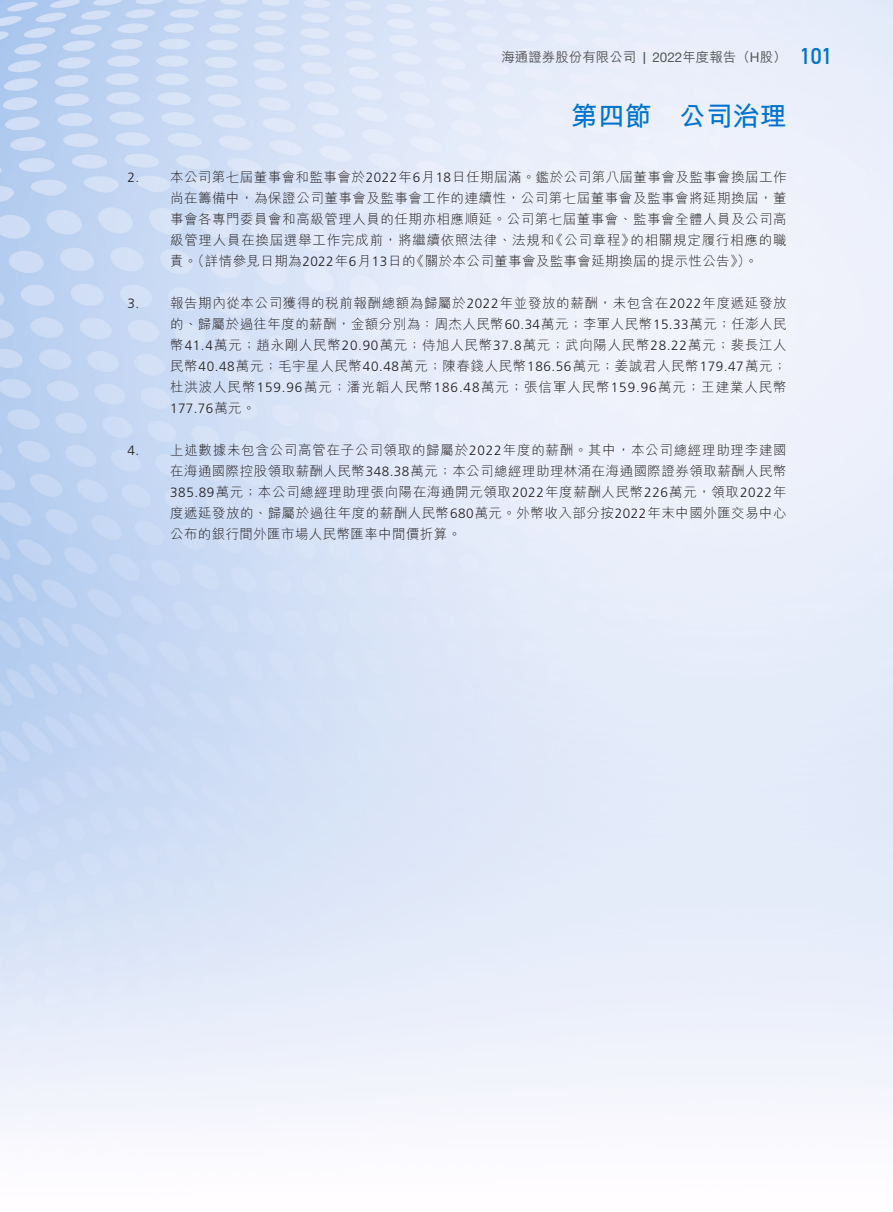
<style>
.page{position:relative;width:893px;height:1212px;background:#fff}
.page>*{position:absolute;margin:0;border:0;box-sizing:border-box;transform-origin:0 0}
.t1{font:700 27px "M Hei HK";color:#0073ce}
.t2{font:22.5px "DIN Mittelschrift Std";color:#0073ce}
.t3{font:300 13.5px/21px "M Hei HK";letter-spacing:.035em;color:#231f20;text-align:justify}
.t4{font:500 13.5px "M Hei HK";color:#57585a}
.t5{font:300 13.5px "Frutiger LT Std";color:#231f20}
.s1{font-family:"Frutiger LT Std";font-weight:700;font-size:12px}
.s2{font-family:"Helvetica Neue LT Std";font-weight:400}
.s3{font-family:"Frutiger LT Std"}
.s4{font-family:"M Hei HK"}
</style>
<div class="page">
<p class="t4" style="left:501px;top:47px;width:287px">海通證券股份有限公司 <span class="s1">|</span> <span class="s2">2022</span>年度報告（<span class="s2">H</span>股）</p>
<h1 class="t1" style="left:571px;top:97px;width:218px">第四節 公司治理</h1>
<h2 class="t2" style="left:800px;top:43px;width:34px">101</h2>
<p class="t3" style="left:170px;top:166px;width:618px;text-indent:-43px"><span class="s3">2.</span> 本公司第七屆董事會和監事會於<span class="s3">2022</span>年<span class="s3">6</span>月<span class="s3">18</span>日任期屆滿。鑑於公司第八屆董事會及監事會換屆工作尚在籌備中，為保證公司董事會及監事會工作的連續性，公司第七屆董事會及監事會將延期換屆，董事會各專門委員會和高級管理人員的任期亦相應順延。公司第七屆董事會、監事會全體人員及公司高級管理人員在換屆選舉工作完成前，將繼續依照法律、法規和《公司章程》的相關規定履行相應的職責。（詳情參見日期為<span class="s3">2022</span>年<span class="s3">6</span>月<span class="s3">13</span>日的《關於本公司董事會及監事會延期換屆的提示性公告》）。</p>
<p class="t3" style="left:170px;top:293px;width:618px;text-indent:-43px"><span class="s3">3.</span> 報告期內從本公司獲得的稅前報酬總額為歸屬於<span class="s3">2022</span>年並發放的薪酬，未包含在<span class="s3">2022</span>年度遞延發放的、歸屬於過往年度的薪酬，金額分別為：周杰人民幣<span class="s3">60.34</span>萬元；李軍人民幣<span class="s3">15.33</span>萬元；任澎人民幣<span class="s3">41.4</span>萬元；趙永剛人民幣<span class="s3">20.90</span>萬元；侍旭人民幣<span class="s3">37.8</span>萬元；武向陽人民幣<span class="s3">28.22</span>萬元；裴長江人民幣<span class="s3">40.48</span>萬元；毛宇星人民幣<span class="s3">40.48</span>萬元；陳春錢人民幣<span class="s3">186.56</span>萬元；姜誠君人民幣<span class="s3">179.47</span>萬元；杜洪波人民幣<span class="s3">159.96</span>萬元；潘光韜人民幣<span class="s3">186.48</span>萬元；張信軍人民幣<span class="s3">159.96</span>萬元；王建業人民幣</p>
<p class="t5" style="left:170px;top:401px;width:87px">177.76<span class="s4">萬元。</span></p>
<p class="t3" style="left:170px;top:440px;width:618px;text-indent:-43px"><span class="s3">4.</span> 上述數據未包含公司高管在子公司領取的歸屬於<span class="s3">2022</span>年度的薪酬。其中，本公司總經理助理李建國在海通國際控股領取薪酬人民幣<span class="s3">348.38</span>萬元；本公司總經理助理林涌在海通國際證券領取薪酬人民幣<span class="s3">385.89</span>萬元；本公司總經理助理張向陽在海通開元領取<span class="s3">2022</span>年度薪酬人民幣<span class="s3">226</span>萬元，領取<span class="s3">2022</span>年度遞延發放的、歸屬於過往年度的薪酬人民幣<span class="s3">680</span>萬元。外幣收入部分按<span class="s3">2022</span>年末中國外匯交易中心公布的銀行間外匯市場人民幣匯率中間價折算。</p>
</div>
